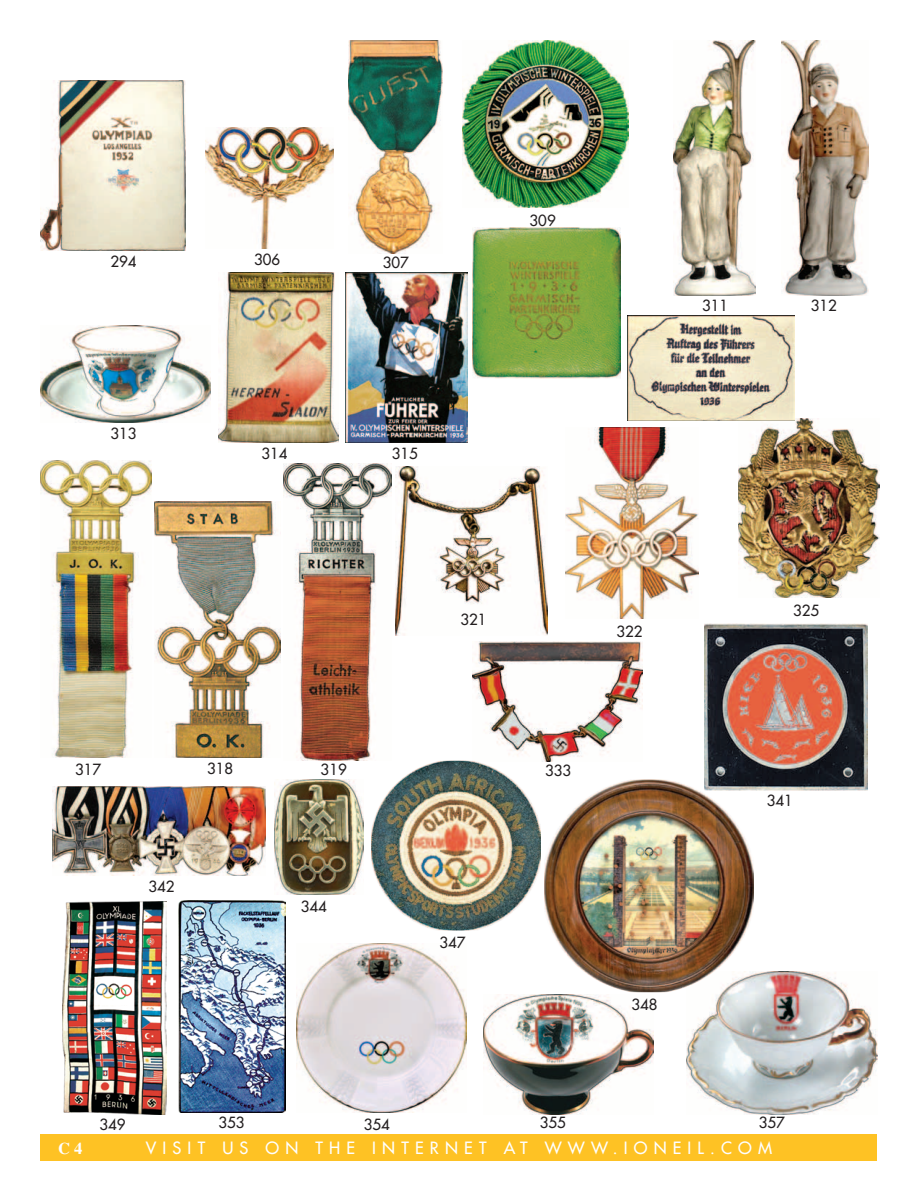
<style>
.page{position:relative;width:918px;height:1188px;background:#fff}
.page>*{position:absolute;margin:0;border:0;box-sizing:border-box;transform-origin:0 0}
.t1{font:16.5px "Futura";letter-spacing:.375em;color:#fff}
.t2{font:700 16.5px "Times";color:#fff}
.t3{font:15px "Futura";color:#231f20}
</style>
<div class="page">
<img style="left:738px;top:418px;width:142px;height:179px">
<div style="left:40px;top:1134px;width:838px;height:27px;background:#fec224"></div>
<img style="left:40px;top:80px;width:145px;height:170px">
<img style="left:206px;top:128px;width:127px;height:120px">
<img style="left:348px;top:41px;width:95px;height:212px">
<img style="left:462px;top:40px;width:166px;height:168px">
<img style="left:472px;top:228px;width:149px;height:150px">
<img style="left:673px;top:40px;width:83px;height:256px">
<img style="left:628px;top:315px;width:166px;height:105px">
<img style="left:782px;top:40px;width:87px;height:256px">
<img style="left:41px;top:325px;width:169px;height:97px">
<img style="left:218px;top:273px;width:120px;height:170px">
<img style="left:345px;top:273px;width:122px;height:170px">
<img style="left:41px;top:460px;width:110px;height:298px">
<img style="left:154px;top:502px;width:126px;height:255px">
<img style="left:284px;top:463px;width:107px;height:298px">
<img style="left:396px;top:466px;width:151px;height:170px">
<img style="left:566px;top:428px;width:132px;height:191px">
<img style="left:472px;top:642px;width:170px;height:120px">
<img style="left:705px;top:624px;width:163px;height:166px">
<img style="left:53px;top:786px;width:213px;height:90px">
<img style="left:274px;top:780px;width:89px;height:114px">
<img style="left:63px;top:902px;width:103px;height:212px">
<img style="left:179px;top:900px;width:106px;height:213px">
<img style="left:296px;top:943px;width:170px;height:170px">
<img style="left:484px;top:995px;width:170px;height:119px">
<img style="left:686px;top:972px;width:192px;height:142px">
<img style="left:544px;top:779px;width:210px;height:213px">
<img style="left:371px;top:761px;width:170px;height:170px">
<p class="t3" style="left:110px;top:252px;width:28px">294</p>
<p class="t3" style="left:254px;top:251px;width:28px">306</p>
<p class="t3" style="left:383px;top:254px;width:28px">307</p>
<p class="t3" style="left:110px;top:424px;width:28px">313</p>
<p class="t3" style="left:261px;top:444px;width:28px">314</p>
<p class="t3" style="left:392px;top:444px;width:28px">315</p>
<p class="t3" style="left:530px;top:211px;width:28px">309</p>
<p class="t3" style="left:702px;top:296px;width:28px">311</p>
<p class="t3" style="left:811px;top:296px;width:28px">312</p>
<p class="t3" style="left:75px;top:760px;width:28px">317</p>
<p class="t3" style="left:207px;top:759px;width:28px">318</p>
<p class="t3" style="left:321px;top:760px;width:28px">319</p>
<p class="t3" style="left:149px;top:877px;width:28px">342</p>
<p class="t3" style="left:301px;top:897px;width:28px">344</p>
<p class="t3" style="left:460px;top:610px;width:28px">321</p>
<p class="t3" style="left:617px;top:623px;width:28px">322</p>
<p class="t3" style="left:545px;top:761px;width:28px">333</p>
<p class="t3" style="left:440px;top:933px;width:28px">347</p>
<p class="t3" style="left:632px;top:995px;width:28px">348</p>
<p class="t3" style="left:793px;top:601px;width:28px">325</p>
<p class="t3" style="left:767px;top:791px;width:28px">341</p>
<p class="t3" style="left:99px;top:1115px;width:28px">349</p>
<p class="t3" style="left:218px;top:1113px;width:28px">353</p>
<p class="t3" style="left:364px;top:1115px;width:28px">354</p>
<p class="t3" style="left:540px;top:1113px;width:28px">355</p>
<p class="t3" style="left:759px;top:1113px;width:28px">357</p>
<p class="t2" style="left:58px;top:1139px;width:26px">C 4</p>
<p class="t1" style="left:146px;top:1138px;width:628px">VISIT US ON THE INTERNET AT WWW.IONEIL.COM</p>
</div>
